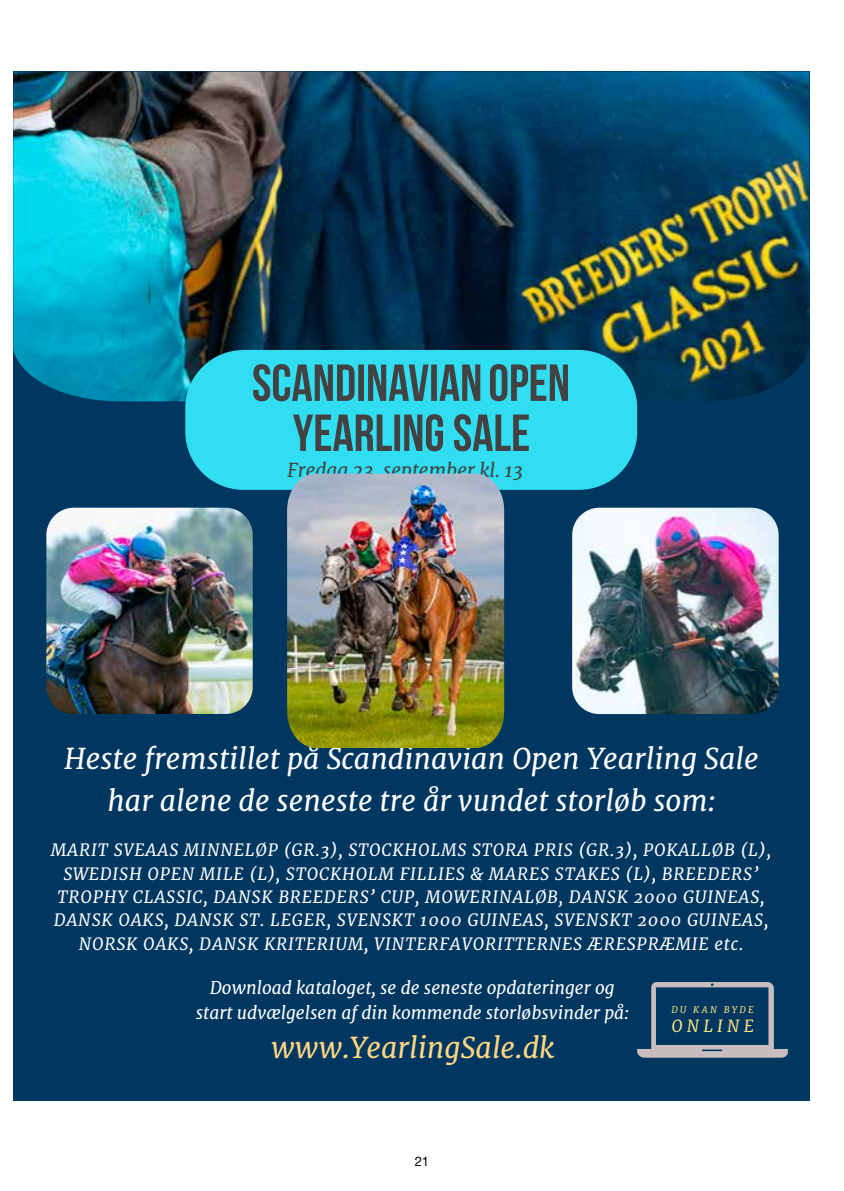
<style>
.page{position:relative;width:844px;height:1191px;background:#fff}
.page>*{position:absolute;margin:0;border:0;box-sizing:border-box;transform-origin:0 0}
.t1{font:italic 28.7px "Merriweather";color:#ffd782}
.t2{font:italic 28.53px/41.6px "Merriweather";color:#fff;text-align:center}
.t3{font:italic 19.07px "Merriweather";color:#424242}
.t4{font:italic 17.5px/25.4px "Merriweather";color:#fff;text-align:center}
.t5{font:italic 16.97px/23.3px "Merriweather";letter-spacing:.05em;color:#fff;text-align:center}
.t6{font:italic 16.62px "Merriweather";letter-spacing:.25em;color:#ffe27f}
.t7{font:13.12px "Helvetica Neue";color:#000}
.t8{font:italic 9.28px "Merriweather";letter-spacing:.25em;color:#ffe27f}
</style>
<div class="page">
<div style="left:13px;top:72px;width:796px;height:1029px;background:#003760"></div>
<img style="left:13px;top:72px;width:796px;height:329px">
<div style="left:185px;top:350px;width:452px;height:140px;background:#30ddf1;border-radius:58px"></div>
<svg style="left:253px;top:364px;width:227px;height:37px"></svg>
<svg style="left:490px;top:364px;width:78px;height:37px"></svg>
<svg style="left:293px;top:414px;width:150px;height:37px"></svg>
<svg style="left:454px;top:414px;width:74px;height:37px"></svg>
<img style="left:287px;top:473px;width:217px;height:275px">
<img style="left:572px;top:507px;width:206px;height:207px">
<img style="left:46px;top:507px;width:207px;height:207px">
<svg style="left:637px;top:982px;width:150px;height:75px"></svg>
<p class="t3" style="left:287px;top:458px;width:237px">Fredag 23. september kl. 13</p>
<h2 class="t2" style="left:64px;top:738px;width:695px">Heste fremstillet på Scandinavian Open Yearling Sale har alene de seneste tre år vundet storløb som:</h2>
<p class="t5" style="left:51px;top:838px;width:721px">MARIT SVEAAS MINNELØP (GR.3), STOCKHOLMS STORA PRIS (GR.3), POKALLØB (L),<br>SWEDISH OPEN MILE (L), STOCKHOLM FILLIES &amp; MARES STAKES (L), BREEDERS’<br>TROPHY CLASSIC, DANSK BREEDERS’ CUP, MOWERINALØB, DANSK 2000 GUINEAS,</p>
<p class="t5" style="left:79px;top:932px;width:666px">NORSK OAKS, DANSK KRITERIUM, VINTERFAVORITTERNES ÆRESPRÆMIE etc.</p>
<p class="t5" style="left:54px;top:908px;width:716px">DANSK OAKS, DANSK ST. LEGER, SVENSKT 1000 GUINEAS, SVENSKT 2000 GUINEAS,</p>
<p class="t4" style="left:196px;top:975px;width:434px">Download kataloget, se de seneste opdateringer og start udvælgelsen af din kommende storløbsvinder på:</p>
<h1 class="t1" style="left:271px;top:1029px;width:284px">www.YearlingSale.dk</h1>
<p class="t7" style="left:414px;top:1153px;width:16px">21</p>
<p class="t8" style="left:671px;top:1004px;width:84px">DU KAN BYDE</p>
<p class="t6" style="left:671px;top:1015px;width:84px">ONLINE</p>
</div>
